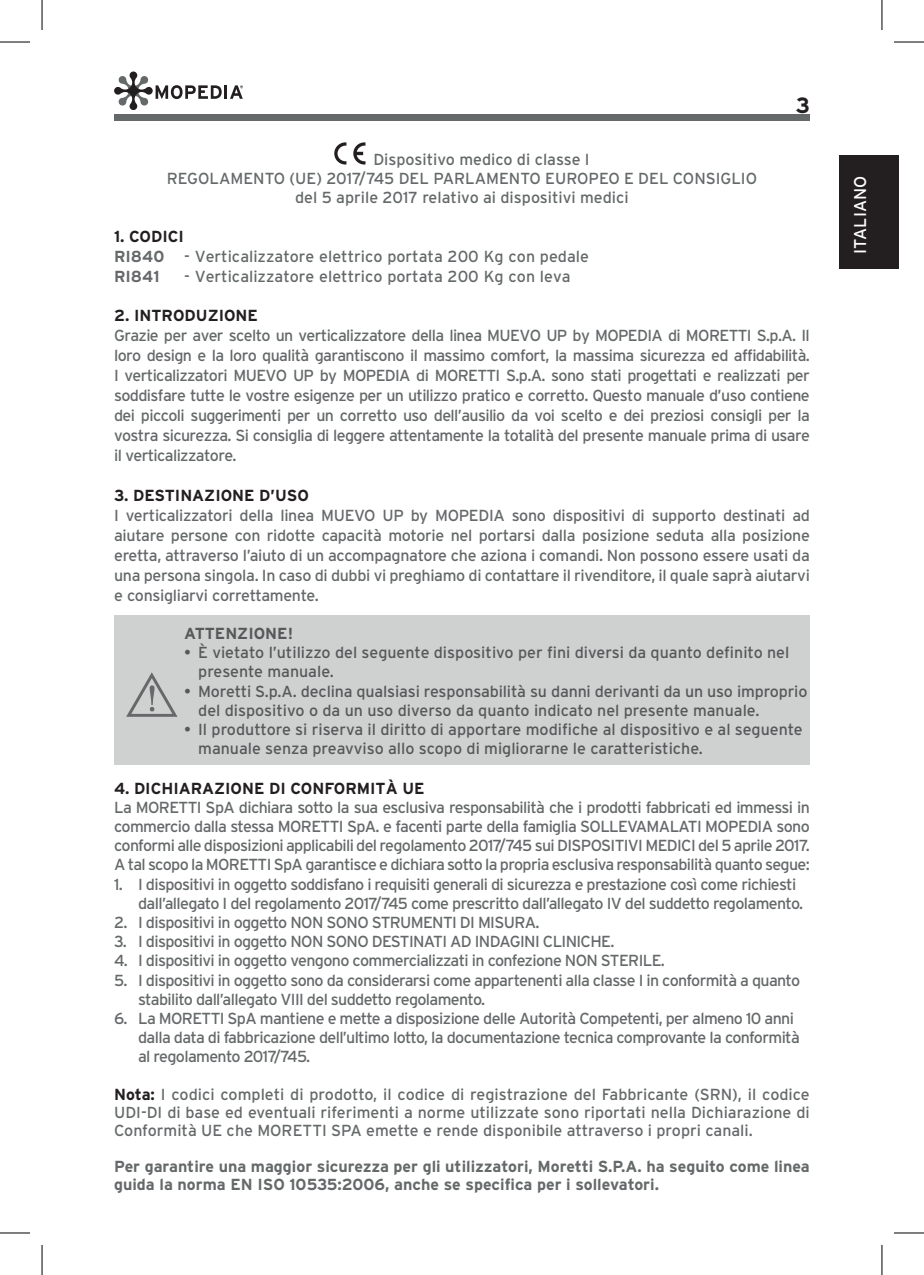
<style>
.page{position:relative;width:924px;height:1275px;background:#fff}
.page>*{position:absolute;margin:0;border:0;box-sizing:border-box;transform-origin:0 0}
.t1{font:700 22px "Interstate";color:#231f20}
.t2{font:17px "Interstate";letter-spacing:.005em;color:#fff}
.t3{font:16px/20px "Interstate";letter-spacing:-.04em;color:#65696a;text-align:justify}
.t4{font:16px/19.2px "Interstate";color:#57585a}
.t5{font:16px/20px "Interstate";color:#65696a}
.t6{font:700 16px/18px "Interstate";color:#65696a}
.t7{font:700 16px "Interstate";color:#231f20}
.t8{font:700 16px "Interstate";color:#57585a}
.s1{font-weight:700;color:#231f20}
.s2{font-weight:700}
</style>
<div class="page">
<div style="left:114px;top:114px;width:695px;height:7px;background:#65696a"></div>
<svg style="left:114px;top:71px;width:107px;height:39px"></svg>
<hr style="left:224px;top:85px;width:3px;height:14px;background:#231f20">
<svg style="left:230px;top:85px;width:13px;height:14px"></svg>
<div style="left:838px;top:155px;width:60px;height:114px;background:#231f20"></div>
<svg style="left:334px;top:142px;width:12px;height:22px"></svg>
<svg style="left:353px;top:142px;width:12px;height:22px"></svg>
<div style="left:114px;top:615px;width:695px;height:149px;background:#cfd1d0"></div>
<svg style="left:126px;top:672px;width:51px;height:45px"></svg>
<hr style="left:0;top:42px;width:30px;height:1px;background:#000">
<hr style="left:893px;top:42px;width:30px;height:1px;background:#000">
<hr style="left:0;top:1232px;width:30px;height:1px;background:#000">
<hr style="left:893px;top:1232px;width:30px;height:1px;background:#000">
<hr style="left:42px;top:0;width:1px;height:30px;background:#000">
<hr style="left:42px;top:1245px;width:1px;height:30px;background:#000">
<hr style="left:881px;top:0;width:1px;height:30px;background:#000">
<hr style="left:881px;top:1245px;width:1px;height:30px;background:#000">
<h1 class="t1" style="left:795px;top:93px;width:16px">3</h1>
<p class="t5" style="left:373px;top:149px;width:218px">Dispositivo medico di classe I</p>
<p class="t5" style="left:167px;top:168px;width:591px">REGOLAMENTO (UE) 2017/745 DEL PARLAMENTO EUROPEO E DEL CONSIGLIO</p>
<p class="t5" style="left:295px;top:187px;width:335px">del 5 aprile 2017 relativo ai dispositivi medici</p>
<p class="t5" style="left:114px;top:226px;width:476px"><span class="s1">1. CODICI<br></span><span class="s2">RI840</span> - Verticalizzatore elettrico portata 200 Kg con pedale<br><span class="s2">RI841</span></p>
<p class="t5" style="left:184px;top:266px;width:387px">- Verticalizzatore elettrico portata 200 Kg con leva</p>
<p class="t7" style="left:114px;top:307px;width:145px">2. INTRODUZIONE</p>
<p class="t3" style="left:114px;top:326px;width:697px">Grazie per aver scelto un verticalizzatore della linea MUEVO UP by MOPEDIA di MORETTI S.p.A. Il loro design e la loro qualità garantiscono il massimo comfort, la massima sicurezza ed affidabilità.<br>I verticalizzatori MUEVO UP by MOPEDIA di MORETTI S.p.A. sono stati progettati e realizzati per soddisfare tutte le vostre esigenze per un utilizzo pratico e corretto. Questo manuale d’uso contiene dei piccoli suggerimenti per un corretto uso dell’ausilio da voi scelto e dei preziosi consigli per la vostra sicurezza. Si consiglia di leggere attentamente la totalità del presente manuale prima di usare il verticalizzatore.</p>
<p class="t7" style="left:114px;top:486px;width:196px">3. DESTINAZIONE D’USO</p>
<p class="t3" style="left:114px;top:505px;width:697px">I verticalizzatori della linea MUEVO UP by MOPEDIA sono dispositivi di supporto destinati ad aiutare persone con ridotte capacità motorie nel portarsi dalla posizione seduta alla posizione eretta, attraverso l’aiuto di un accompagnatore che aziona i comandi. Non possono essere usati da una persona singola. In caso di dubbi vi preghiamo di contattare il rivenditore, il quale saprà aiutarvi e consigliarvi correttamente.</p>
<p class="t8" style="left:184px;top:624px;width:110px">ATTENZIONE!</p>
<p class="t4" style="left:198px;top:643px;width:592px;text-indent:-14px">• È vietato l’utilizzo del seguente dispositivo per fini diversi da quanto definito nel presente manuale.</p>
<p class="t4" style="left:198px;top:681px;width:610px;text-indent:-14px">• Moretti S.p.A. declina qualsiasi responsabilità su danni derivanti da un uso improprio del dispositivo o da un uso diverso da quanto indicato nel presente manuale.</p>
<p class="t4" style="left:198px;top:720px;width:605px;text-indent:-14px">• Il produttore si riserva il diritto di apportare modifiche al dispositivo e al seguente manuale senza preavviso allo scopo di migliorarne le caratteristiche.</p>
<p class="t7" style="left:114px;top:779px;width:312px">4. DICHIARAZIONE DI CONFORMITÀ UE</p>
<p class="t3" style="left:114px;top:797px;width:697px;line-height:19.2px">La MORETTI SpA dichiara sotto la sua esclusiva responsabilità che i prodotti fabbricati ed immessi in commercio dalla stessa MORETTI SpA. e facenti parte della famiglia SOLLEVAMALATI MOPEDIA sono conformi alle disposizioni applicabili del regolamento 2017/745 sui DISPOSITIVI MEDICI del 5 aprile 2017.<br>A tal scopo la MORETTI SpA garantisce e dichiara sotto la propria esclusiva responsabilità quanto segue:</p>
<p class="t3" style="left:138px;top:874px;width:666px;line-height:19.2px;text-indent:-24px">1. I dispositivi in oggetto soddisfano i requisiti generali di sicurezza e prestazione così come richiesti dall’allegato I del regolamento 2017/745 come prescritto dall’allegato IV del suddetto regolamento.</p>
<p class="t3" style="left:114px;top:912px;width:426px">2. I dispositivi in oggetto NON SONO STRUMENTI DI MISURA.</p>
<p class="t3" style="left:114px;top:931px;width:501px">3. I dispositivi in oggetto NON SONO DESTINATI AD INDAGINI CLINICHE.</p>
<p class="t3" style="left:114px;top:950px;width:552px">4. I dispositivi in oggetto vengono commercializzati in confezione NON STERILE.</p>
<p class="t3" style="left:138px;top:970px;width:663px;line-height:19.2px;text-indent:-24px">5. I dispositivi in oggetto sono da considerarsi come appartenenti alla classe I in conformità a quanto stabilito dall’allegato VIII del suddetto regolamento.</p>
<p class="t3" style="left:138px;top:1008px;width:663px;line-height:19.2px;text-align:left;text-indent:-24px">6. La MORETTI SpA mantiene e mette a disposizione delle Autorità Competenti, per almeno 10 anni dalla data di fabbricazione dell’ultimo lotto, la documentazione tecnica comprovante la conformità al regolamento 2017/745.</p>
<p class="t3" style="left:114px;top:1085px;width:696px;line-height:18px"><span class="s1">Nota:</span> I codici completi di prodotto, il codice di registrazione del Fabbricante (SRN), il codice UDI-DI di base ed eventuali riferimenti a norme utilizzate sono riportati nella Dichiarazione di Conformità UE che MORETTI SPA emette e rende disponibile attraverso i propri canali.</p>
<p class="t6" style="left:114px;top:1157px;width:697px">Per garantire una maggior sicurezza per gli utilizzatori, Moretti S.P.A. ha seguito come linea guida la norma EN ISO 10535:2006, anche se specifica per i sollevatori.</p>
<p class="t2" style="left:850px;top:254px;width:80px;rotate:-90deg">ITALIANO</p>
</div>
